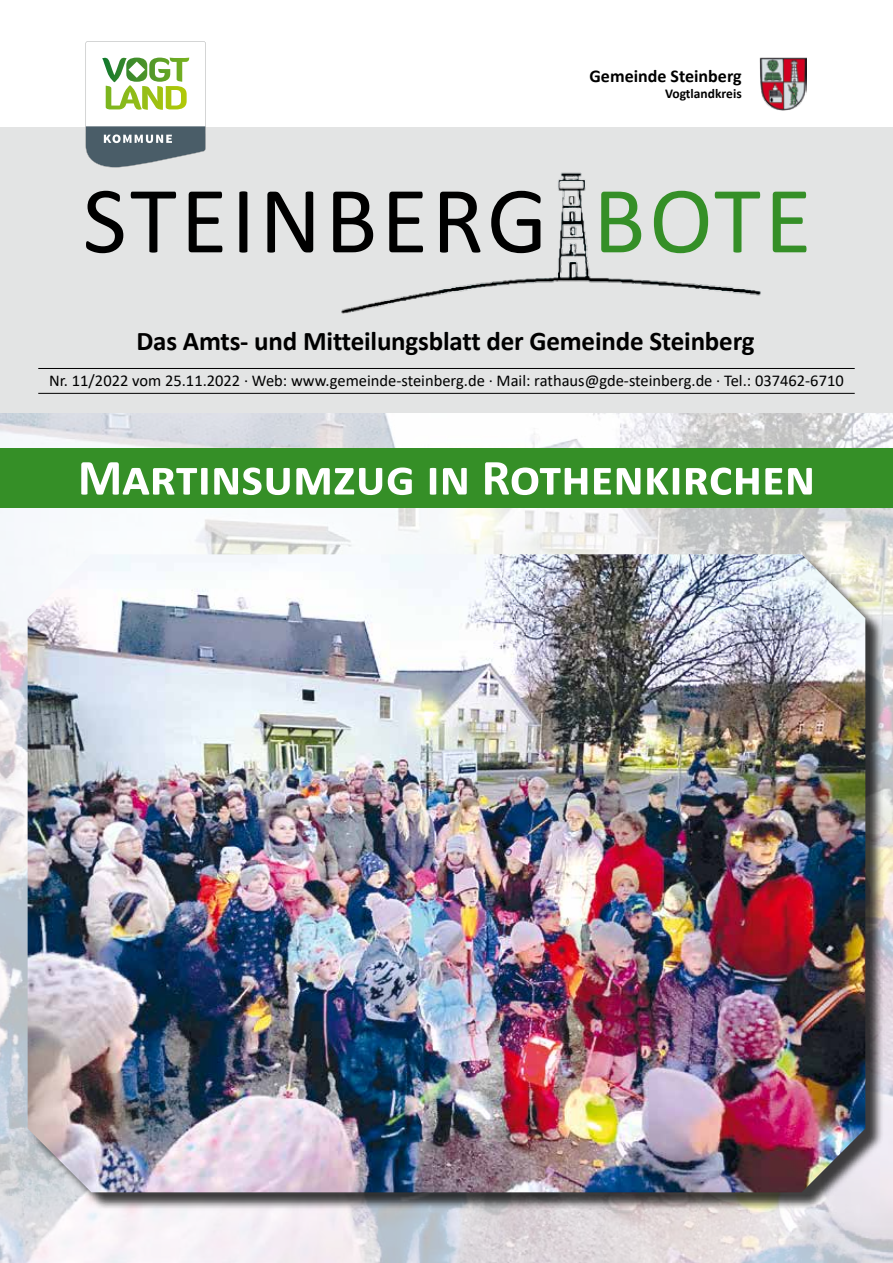
<style>
.page{position:relative;width:893px;height:1263px;background:#fff}
.page>*{position:absolute;margin:0;border:0;box-sizing:border-box;transform-origin:0 0}
.t1{font:96px "Calibri";letter-spacing:.04em;color:#000}
.t2{font:700 51px "Calibri";color:#fff}
.t3{font:700 27px "Calibri";letter-spacing:-.005em;color:#000}
.t4{font:700 18px "Calibri";color:#000}
.t5{font:16.5px "Calibri";color:#000}
.t6{font:700 13.5px "Calibri";color:#000}
.s1{color:#358f27}
</style>
<div class="page">
<img style="left:0;top:412px;width:893px;height:851px">
<div style="left:30px;top:557px;width:854px;height:654px;background:#000;opacity:.75"></div>
<img style="left:28px;top:554px;width:837px;height:638px">
<div style="left:0;top:448px;width:893px;height:59px;background:#358f27"></div>
<div style="left:0;top:127px;width:893px;height:285px;background:#e3e4e4"></div>
<hr style="left:38px;top:368px;width:817px;height:1px;background:#000">
<hr style="left:38px;top:393px;width:817px;height:1px;background:#000">
<svg style="left:86px;top:41px;width:120px;height:127px"></svg>
<img style="left:760px;top:58px;width:47px;height:52px">
<img style="left:341px;top:172px;width:420px;height:142px">
<p class="t4" style="left:589px;top:63px;width:154px">Gemeinde Steinberg</p>
<p class="t6" style="left:665px;top:84px;width:78px">Vogtlandkreis</p>
<h1 class="t1" style="left:83px;top:154px;width:730px">STEINBERG <span class="s1">BOTE</span></h1>
<h3 class="t3" style="left:136px;top:321px;width:620px">Das Amts- und Mitteilungsblatt der Gemeinde Steinberg</h3>
<p class="t5" style="left:49px;top:369px;width:796px">Nr. 11/2022 vom 25.11.2022 · Web: www.gemeinde-steinberg.de · Mail: rathaus@gde-steinberg.de · Tel.: 037462-6710</p>
<h2 class="t2" style="left:78px;top:441px;width:739px">Martinsumzug in Rothenkirchen</h2>
</div>
